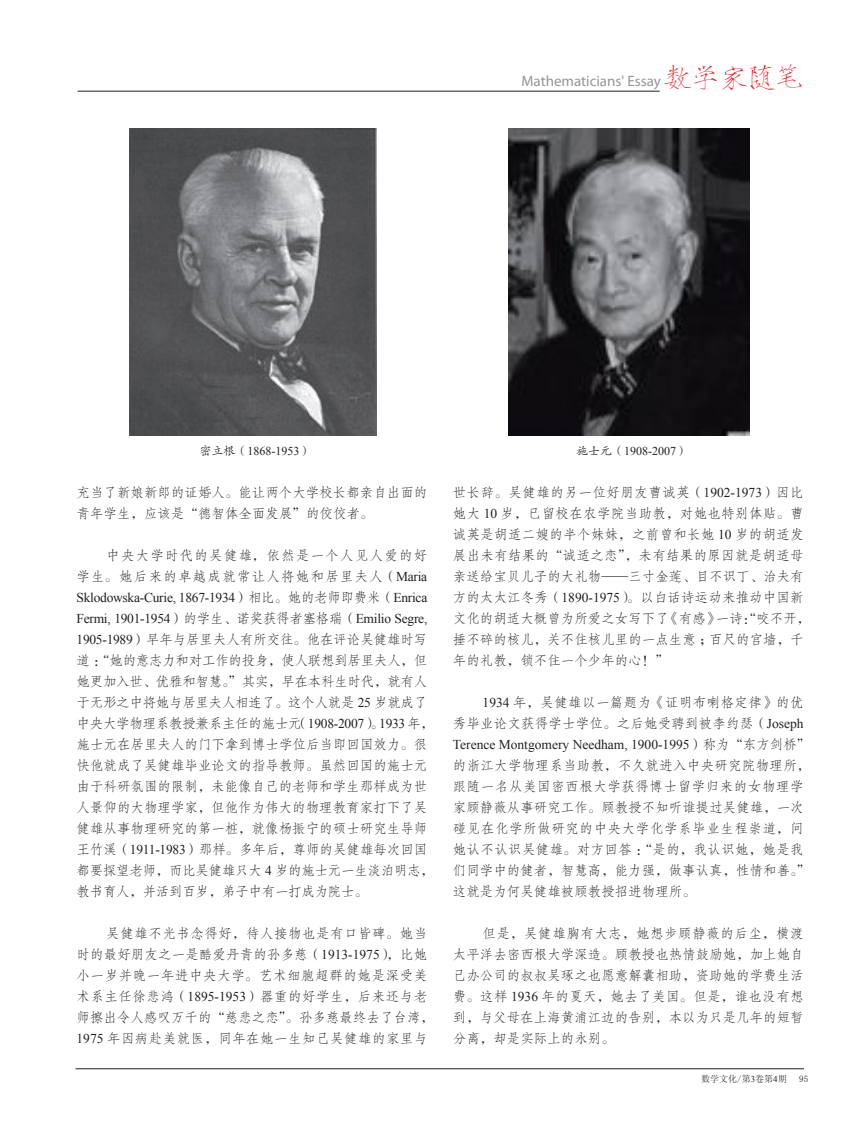
<style>
.page{position:relative;width:859px;height:1123px;background:#fff}
.page>*{position:absolute;margin:0;border:0;box-sizing:border-box;transform-origin:0 0}
.t1{font:27.9px "FZSJSJW GB1 0";color:#ee1d23}
.t2{font:15px "Myriad Pro";color:#939598}
.t3{font:13.5px/21px "FZFSK GBK1 0";color:#231f20}
.t4{font:13.5px/21px "FZFSK GBK1 0";letter-spacing:.02em;color:#231f20}
.t5{font:13.5px/21px "FZFSK GBK1 0";letter-spacing:.035em;color:#231f20}
.t6{font:12px "Times New Roman";color:#231f20}
.t7{font:9px "Sim Sun";color:#231f20}
.s1{font-family:"FZKTK GBK1 0"}
.s2{font-family:"Times New Roman"}
</style>
<div class="page">
<hr style="left:78px;top:91px;width:582px;height:1px;background:#231f20">
<hr style="left:76px;top:1068px;width:728px;height:1px;background:#231f20">
<img style="left:130px;top:128px;width:247px;height:307px">
<img style="left:509px;top:129px;width:240px;height:306px">
<h1 class="t1" style="left:663px;top:63px;width:141px">数学家随笔</h1>
<p class="t2" style="left:521px;top:72px;width:141px">Mathematicians' Essay</p>
<p class="t6" style="left:199px;top:443px;width:113px"><span class="s1">密立根（</span>1868-1953<span class="s1">）</span></p>
<p class="t6" style="left:576px;top:443px;width:113px"><span class="s1">施士元（</span>1908-2007<span class="s1">）</span></p>
<p class="t3" style="left:77px;top:482px;width:352px">充当了新娘新郎的证婚人。能让两个大学校长都亲自出面的青年学生，应该是“德智体全面发展”的佼佼者。</p>
<p class="t3" style="left:77px;top:545px;width:359px;text-indent:30px">中央大学时代的吴健雄，依然是一个人见人爱的好学生。她后来的卓越成就常让人将她和居里夫人（<span class="s2">Maria Sklodowska-Curie, 1867-1934</span>）相比。她的老师即费米（<span class="s2">Enrica Fermi, 1901-1954</span>）的学生、诺奖获得者塞格瑞（<span class="s2">Emilio Segre, 1905-1989</span>）早年与居里夫人有所交往。他在评论吴健雄时写道：“她的意志力和对工作的投身，使人联想到居里夫人，但她更加入世、优雅和智慧。”其实，早在本科生时代，就有人于无形之中将她与居里夫人相连了。这个人就是 <span class="s2">25</span> 岁就成了中央大学物理系教授兼系主任的施士元（<span class="s2">1908-2007</span>）。<span class="s2">1933</span> 年，施士元在居里夫人的门下拿到博士学位后当即回国效力。很快他就成了吴健雄毕业论文的指导教师。虽然回国的施士元由于科研氛围的限制，未能像自己的老师和学生那样成为世人景仰的大物理学家，但他作为伟大的物理教育家打下了吴健雄从事物理研究的第一桩，就像杨振宁的硕士研究生导师王竹溪（<span class="s2">1911-1983</span>）那样。多年后，尊师的吴健雄每次回国都要探望老师，而比吴健雄只大 <span class="s2">4</span> 岁的施士元一生淡泊明志，教书育人，并活到百岁，弟子中有一打成为院士。</p>
<p class="t5" style="left:77px;top:923px;width:359px;text-indent:30px">吴健雄不光书念得好，待人接物也是有口皆碑。她当时的最好朋友之一是酷爱丹青的孙多慈（<span class="s2">1913-1975</span>），比她小一岁并晚一年进中央大学。艺术细胞超群的她是深受美术系主任徐悲鸿（<span class="s2">1895-1953</span>）器重的好学生，后来还与老师擦出令人感叹万千的“慈悲之恋”。孙多慈最终去了台湾，<br><span class="s2">1975</span> 年因病赴美就医，同年在她一生知己吴健雄的家里与</p>
<p class="t3" style="left:453px;top:482px;width:359px">世长辞。吴健雄的另一位好朋友曹诚英（<span class="s2">1902-1973</span>）因比她大 <span class="s2">10</span> 岁，已留校在农学院当助教，对她也特别体贴。曹诚英是胡适二嫂的半个妹妹，之前曾和长她 <span class="s2">10</span> 岁的胡适发展出未有结果的“诚适之恋”，未有结果的原因就是胡适母亲送给宝贝儿子的大礼物——三寸金莲、目不识丁、治夫有方的太太江冬秀（<span class="s2">1890-1975</span>）。以白话诗运动来推动中国新文化的胡适大概曾为所爱之女写下了《有感》一诗：“咬不开，捶不碎的核儿，关不住核儿里的一点生意；百尺的宫墙，千年的礼教，锁不住一个少年的心！”</p>
<p class="t4" style="left:453px;top:692px;width:359px;text-indent:30px"><span class="s2">1934</span> 年，吴健雄以一篇题为《证明布喇格定律》的优秀毕业论文获得学士学位。之后她受聘到被李约瑟（<span class="s2">Joseph<br>Terence Montgomery Needham, 1900-1995</span>）称为“东方剑桥”的浙江大学物理系当助教，不久就进入中央研究院物理所，跟随一名从美国密西根大学获得博士留学归来的女物理学家顾静薇从事研究工作。顾教授不知听谁提过吴健雄，一次碰见在化学所做研究的中央大学化学系毕业生程崇道，问她认不认识吴健雄。对方回答：“是的，我认识她，她是我们同学中的健者，智慧高，能力强，做事认真，性情和善。”这就是为何吴健雄被顾教授招进物理所。</p>
<p class="t3" style="left:453px;top:923px;width:352px;text-align:justify;text-indent:30px">但是，吴健雄胸有大志，她想步顾静薇的后尘，横渡太平洋去密西根大学深造。顾教授也热情鼓励她，加上她自己办公司的叔叔吴琢之也愿意解囊相助，资助她的学费生活费。这样 <span class="s2">1936</span> 年的夏天，她去了美国。但是，谁也没有想到，与父母在上海黄浦江边的告别，本以为只是几年的短暂分离，却是实际上的永别。</p>
<p class="t7" style="left:701px;top:1074px;width:87px">数学文化/第<span class="s2">3</span>卷第<span class="s2">4</span>期</p>
<p class="t7" style="left:799px;top:1074px;width:10px">95</p>
</div>
